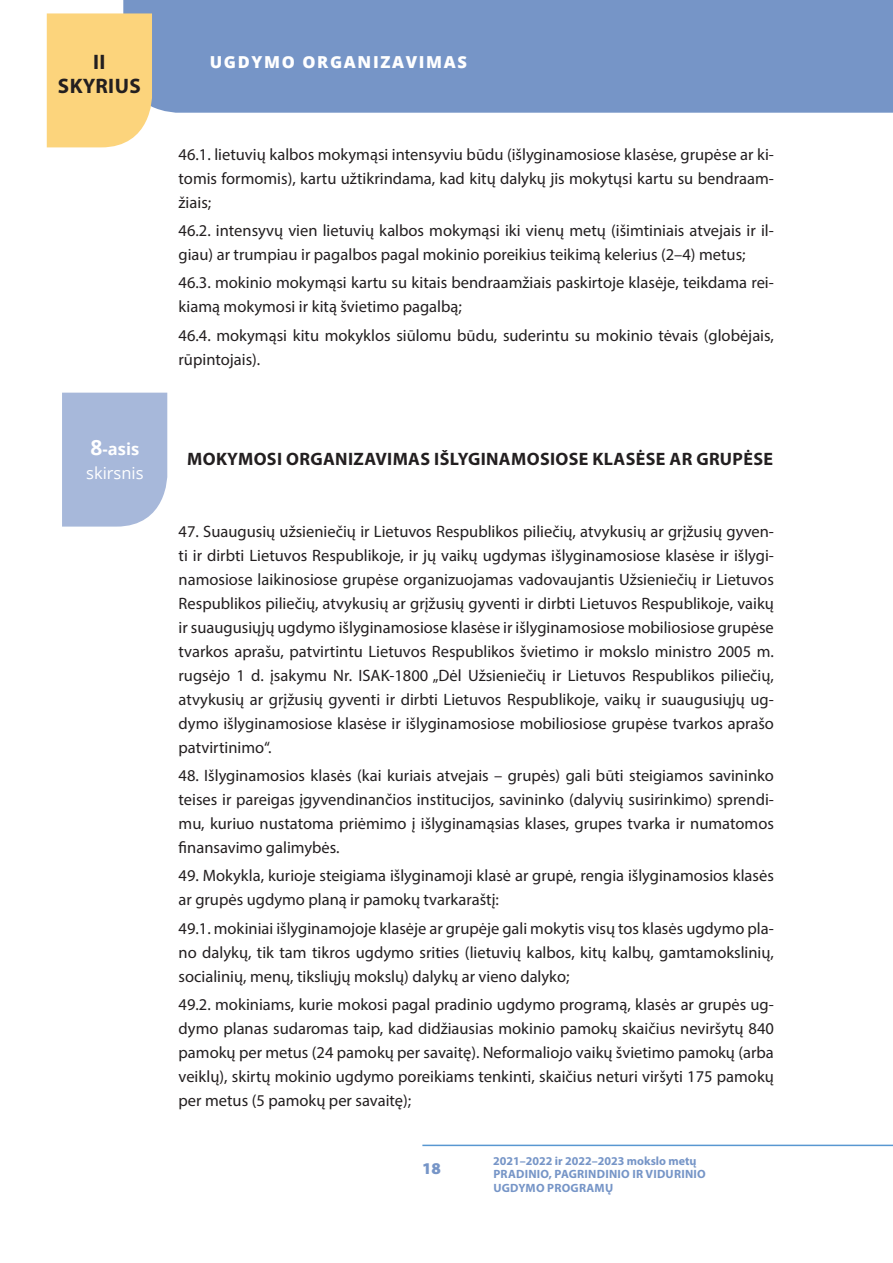
<style>
.page{position:relative;width:893px;height:1263px;background:#fff}
.page>*{position:absolute;margin:0;border:0;box-sizing:border-box;transform-origin:0 0}
.t1{font:700 21px "Myriad Pro";letter-spacing:.02em;color:#231f20}
.I_skirsnis{font:700 18px "Myriad Pro";letter-spacing:.02em;color:#231f20}
.TEKSTAS{font:16.5px/24px "Myriad Pro";color:#231f20;text-align:justify}
.t2{font:800 16.5px "Open Sans";letter-spacing:.1em;color:#fff}
.t3{font:16.5px "Open Sans";color:#fff}
.t4{font:700 16.5px "Open Sans";color:#fff}
.t5{font:900 16.5px "Myriad Pro";color:#7695c7}
.t6{font:700 12px/13.5px "Myriad Pro";letter-spacing:.02em;color:#7695c7}
.s1{font-size:21px}
</style>
<div class="page">
<div style="left:123px;top:0;width:770px;height:113px;background:#7695c7"></div>
<hr style="left:422px;top:1144px;width:471px;height:2px;background:#5897d1">
<div style="left:47px;top:13px;width:105px;height:134px;background:#fcd47c"></div>
<div style="left:62px;top:393px;width:105px;height:134px;background:#a7b8da"></div>
<p class="t1" style="left:93px;top:48px;width:14px">II</p>
<p class="t2" style="left:210px;top:49px;width:259px">UGDYMO ORGANIZAVIMAS</p>
<p class="t1" style="left:58px;top:72px;width:84px">SKYRIUS</p>
<p class="t4" style="left:91px;top:437px;width:50px"><span class="s1">8</span>-asis</p>
<p class="t3" style="left:86px;top:461px;width:59px">skirsnis</p>
<p class="TEKSTAS" style="left:179px;top:142px;width:597px">46.1. lietuvių kalbos mokymąsi intensyviu būdu (išlyginamosiose klasėse, grupėse ar ki&shy;tomis formomis), kartu užtikrindama, kad kitų dalykų jis mokytųsi kartu su bendraam&shy;žiais;</p>
<p class="TEKSTAS" style="left:179px;top:218px;width:597px">46.2. intensyvų vien lietuvių kalbos mokymąsi iki vienų metų (išimtiniais atvejais ir il&shy;giau) ar trumpiau ir pagalbos pagal mokinio poreikius teikimą kelerius (2–4) metus;</p>
<p class="TEKSTAS" style="left:179px;top:270px;width:597px">46.3. mokinio mokymąsi kartu su kitais bendraamžiais paskirtoje klasėje, teikdama rei&shy;kiamą mokymosi ir kitą švietimo pagalbą;</p>
<p class="TEKSTAS" style="left:179px;top:323px;width:597px">46.4. mokymąsi kitu mokyklos siūlomu būdu, suderintu su mokinio tėvais (globėjais, rūpintojais).</p>
<p class="I_skirsnis" style="left:187px;top:447px;width:587px">MOKYMOSI ORGANIZAVIMAS IŠLYGINAMOSIOSE KLASĖSE AR GRUPĖSE</p>
<p class="TEKSTAS" style="left:179px;top:519px;width:597px">47. Suaugusių užsieniečių ir Lietuvos Respublikos piliečių, atvykusių ar grįžusių gyven&shy;ti ir dirbti Lietuvos Respublikoje, ir jų vaikų ugdymas išlyginamosiose klasėse ir išlygi&shy;namosiose laikinosiose grupėse organizuojamas vadovaujantis Užsieniečių ir Lietuvos Respublikos piliečių, atvykusių ar grįžusių gyventi ir dirbti Lietuvos Respublikoje, vaikų ir suaugusiųjų ugdymo išlyginamosiose klasėse ir išlyginamosiose mobiliosiose grupėse tvarkos aprašu, patvirtintu Lietuvos Respublikos švietimo ir mokslo ministro 2005 m. rugsėjo 1 d. įsakymu Nr. ISAK-1800 „Dėl Užsieniečių ir Lietuvos Respublikos piliečių, atvykusių ar grįžusių gyventi ir dirbti Lietuvos Respublikoje, vaikų ir suaugusiųjų ug&shy;dymo išlyginamosiose klasėse ir išlyginamosiose mobiliosiose grupėse tvarkos aprašo patvirtinimo“.</p>
<p class="TEKSTAS" style="left:179px;top:763px;width:597px">48. Išlyginamosios klasės (kai kuriais atvejais – grupės) gali būti steigiamos savininko teises ir pareigas įgyvendinančios institucijos, savininko (dalyvių susirinkimo) sprendi&shy;mu, kuriuo nustatoma priėmimo į išlyginamąsias klases, grupes tvarka ir numatomos finansavimo galimybės.</p>
<p class="TEKSTAS" style="left:179px;top:863px;width:597px">49. Mokykla, kurioje steigiama išlyginamoji klasė ar grupė, rengia išlyginamosios klasės ar grupės ugdymo planą ir pamokų tvarkaraštį:</p>
<p class="TEKSTAS" style="left:179px;top:916px;width:597px">49.1. mokiniai išlyginamojoje klasėje ar grupėje gali mokytis visų tos klasės ugdymo pla&shy;no dalykų, tik tam tikros ugdymo srities (lietuvių kalbos, kitų kalbų, gamtamokslinių, socialinių, menų, tiksliųjų mokslų) dalykų ar vieno dalyko;</p>
<p class="TEKSTAS" style="left:179px;top:992px;width:597px">49.2. mokiniams, kurie mokosi pagal pradinio ugdymo programą, klasės ar grupės ug&shy;dymo planas sudaromas taip, kad didžiausias mokinio pamokų skaičius neviršytų 840 pamokų per metus (24 pamokų per savaitę). Neformaliojo vaikų švietimo pamokų (arba veiklų), skirtų mokinio ugdymo poreikiams tenkinti, skaičius neturi viršyti 175 pamokų per metus (5 pamokų per savaitę);</p>
<p class="t5" style="left:422px;top:1159px;width:20px">18</p>
<p class="t6" style="left:493px;top:1153px;width:214px">2021–2022 ir 2022–2023 mokslo metų<br>PRADINIO, PAGRINDINIO IR VIDURINIO<br>UGDYMO PROGRAMŲ</p>
</div>
